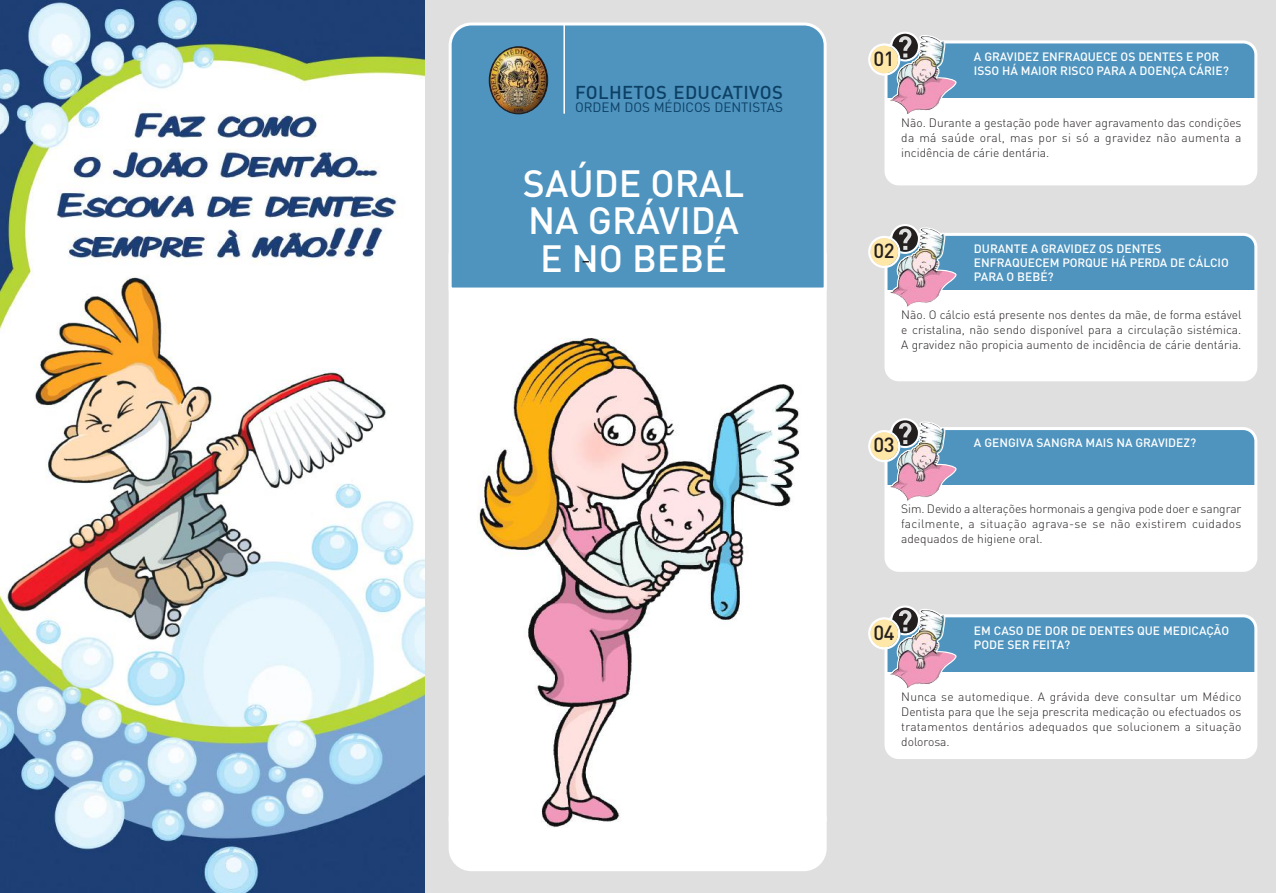
<style>
.page{position:relative;width:1276px;height:893px;background:#e0dfdf}
.page>*{position:absolute;margin:0;border:0;box-sizing:border-box;transform-origin:0 0}
.t1{font:500 37.5px/37.5px "DIN";color:#fff;text-align:center}
.t2{font:500 20.25px "DIN";letter-spacing:-.03em;color:#241f1f}
.t3{font:500 18.45px "DIN";letter-spacing:.02em;color:#0d4065}
.t4{font:13.35px "DIN";color:#0d4065}
.t5{font:300 12px/15px "DIN";color:#241f1f;text-align:justify}
.t6{font:500 12px/14.1px "DIN";color:#fff}
</style>
<div class="page">
<div style="left:449px;top:253px;width:377px;height:568px;background:#fff"></div>
<div style="left:448px;top:22px;width:379px;height:270px;background:#4e94bf"></div>
<img style="left:489px;top:47px;width:59px;height:67px">
<div style="left:489px;top:46px;width:59px;height:68px;border:1px solid #241f1f;border-radius:50%"></div>
<hr style="left:563px;top:25px;width:2px;height:89px;background:#fff">
<div style="left:886px;top:42px;width:369px;height:142px;background:#fff;border-radius:13px"></div>
<div style="left:886px;top:42px;width:369px;height:55px;background:#4e94bf"></div>
<div style="left:884px;top:40px;width:373px;height:145px;border:3px solid #fff;border-radius:13px"></div>
<svg style="left:868px;top:32px;width:90px;height:98px"></svg>
<div style="left:886px;top:234px;width:369px;height:146px;background:#fff;border-radius:13px"></div>
<div style="left:886px;top:234px;width:369px;height:56px;background:#4e94bf"></div>
<div style="left:884px;top:233px;width:373px;height:148px;border:3px solid #fff;border-radius:13px"></div>
<svg style="left:868px;top:224px;width:90px;height:99px"></svg>
<div style="left:886px;top:429px;width:369px;height:141px;background:#fff;border-radius:13px"></div>
<div style="left:886px;top:429px;width:369px;height:55px;background:#4e94bf"></div>
<div style="left:884px;top:427px;width:373px;height:145px;border:3px solid #fff;border-radius:13px"></div>
<svg style="left:868px;top:418px;width:90px;height:99px"></svg>
<div style="left:886px;top:616px;width:369px;height:141px;background:#fff;border-radius:13px"></div>
<div style="left:886px;top:616px;width:369px;height:55px;background:#4e94bf"></div>
<div style="left:884px;top:614px;width:373px;height:145px;border:3px solid #fff;border-radius:13px"></div>
<svg style="left:868px;top:605px;width:90px;height:99px"></svg>
<div style="left:448px;top:815px;width:379px;height:56px;background:#fff"></div>
<img style="left:478px;top:338px;width:326px;height:490px">
<img style="left:0;top:0;width:425px;height:893px">
<h3 class="t3" style="left:575px;top:81px;width:209px">FOLHETOS EDUCATIVOS</h3>
<p class="t4" style="left:575px;top:99px;width:209px">ORDEM DOS MÉDICOS DENTISTAS</p>
<h1 class="t1" style="left:523px;top:163px;width:223px">SAÚDE ORAL<br>NA GRÁVIDA<br>E NO BEBÉ</h1>
<h2 class="t2" style="left:873px;top:46px;width:22px">01</h2>
<p class="t6" style="left:974px;top:49px;width:256px">A GRAVIDEZ ENFRAQUECE OS DENTES E POR<br>ISSO HÁ MAIOR RISCO PARA A DOENÇA CÁRIE?</p>
<p class="t5" style="left:901px;top:115px;width:342px">Não. Durante a gestação pode haver agravamento das condições da má saúde oral, mas por si só a gravidez não aumenta a incidência de cárie dentária.</p>
<h2 class="t2" style="left:873px;top:238px;width:22px">02</h2>
<p class="t6" style="left:974px;top:241px;width:256px">DURANTE A GRAVIDEZ OS DENTES<br>ENFRAQUECEM PORQUE HÁ PERDA DE CÁLCIO<br>PARA O BEBÉ?</p>
<p class="t5" style="left:901px;top:307px;width:342px">Não. O cálcio está presente nos dentes da mãe, de forma estável e cristalina, não sendo disponível para a circulação sistémica.<br>A gravidez não propicia aumento de incidência de cárie dentária.</p>
<h2 class="t2" style="left:873px;top:432px;width:22px">03</h2>
<p class="t6" style="left:974px;top:436px;width:224px">A GENGIVA SANGRA MAIS NA GRAVIDEZ?</p>
<p class="t5" style="left:901px;top:501px;width:342px">Sim. Devido a alterações hormonais a gengiva pode doer e sangrar facilmente, a situação agrava-se se não existirem cuidados adequados de higiene oral.</p>
<h2 class="t2" style="left:873px;top:619px;width:22px">04</h2>
<p class="t6" style="left:974px;top:623px;width:257px">EM CASO DE DOR DE DENTES QUE MEDICAÇÃO<br>PODE SER FEITA?</p>
<p class="t5" style="left:901px;top:689px;width:342px">Nunca se automedique. A grávida deve consultar um Médico Dentista para que lhe seja prescrita medicação ou efectuados os tratamentos dentários adequados que solucionem a situação dolorosa.</p>
</div>
